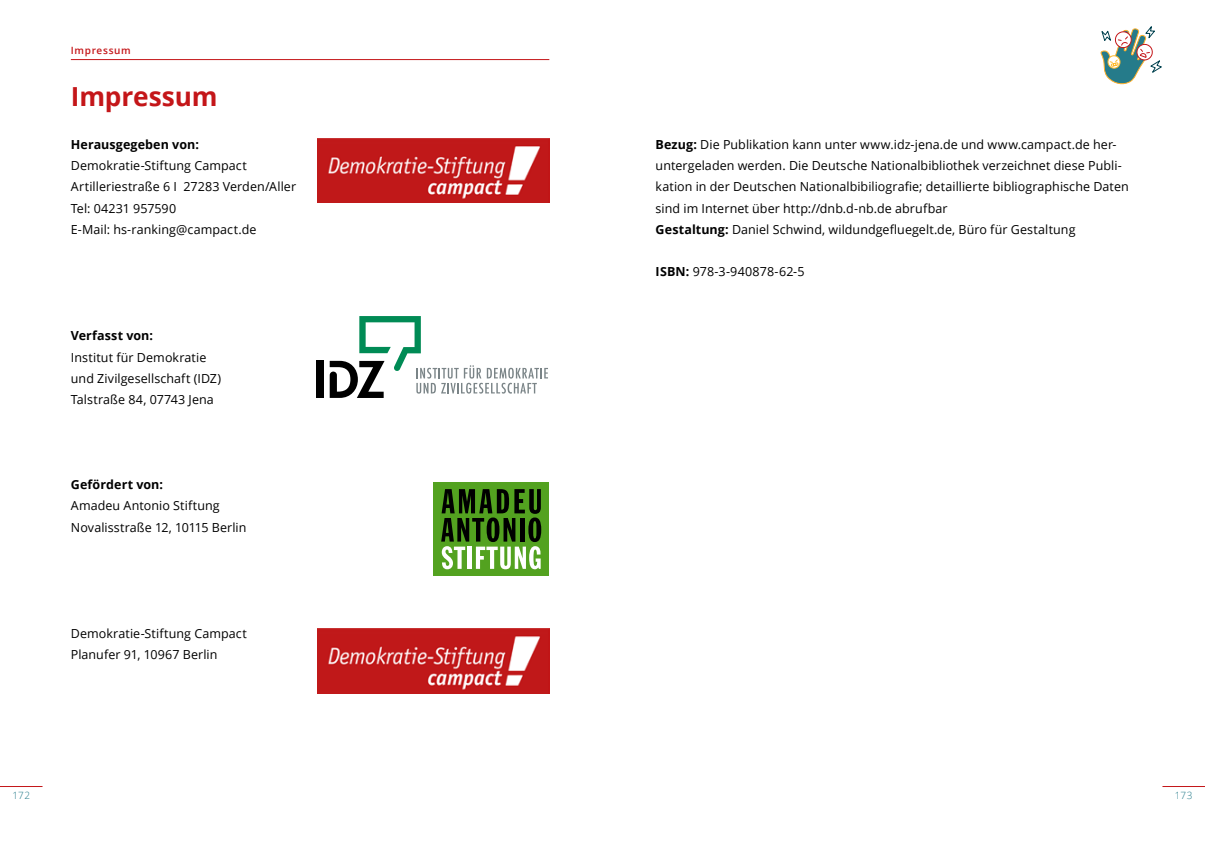
<style>
.page{position:relative;width:1205px;height:851px;background:#fff}
.page>*{position:absolute;margin:0;border:0;box-sizing:border-box;transform-origin:0 0}
.t1{font:700 26.25px "Open Sans";letter-spacing:-.005em;color:#c41619}
.t2{font:12.5px/21.2px "Open Sans";letter-spacing:.005em;color:#000}
.t3{font:700 12.5px "Open Sans";letter-spacing:.01em;color:#000}
.t4{font:600 10px "Open Sans";letter-spacing:.065em;color:#c41619}
.t5{font:300 10px "Open Sans";letter-spacing:.03em;color:#257b8a}
.s1{font-weight:700}
</style>
<div class="page">
<hr style="left:71px;top:59px;width:478px;height:1px;background:#c41619">
<svg style="left:1100px;top:26px;width:62px;height:59px"></svg>
<hr style="left:0;top:786px;width:43px;height:1px;background:#c41619">
<hr style="left:1162px;top:786px;width:43px;height:1px;background:#c41619">
<div style="left:433px;top:482px;width:116px;height:93px;background:#53a220"></div>
<svg style="left:441px;top:489px;width:100px;height:80px"></svg>
<div style="left:317px;top:361px;width:7px;height:37px;background:#000"></div>
<svg style="left:330px;top:316px;width:218px;height:82px"></svg>
<img style="left:318px;top:628px;width:231px;height:65px">
<img style="left:318px;top:138px;width:231px;height:64px">
<p class="t4" style="left:71px;top:44px;width:61px">Impressum</p>
<h1 class="t1" style="left:71px;top:78px;width:148px">Impressum</h1>
<p class="t3" style="left:71px;top:135px;width:130px">Herausgegeben von:</p>
<p class="t2" style="left:71px;top:155px;width:227px">Demokratie-Stiftung Campact<br>Artilleriestraße 6 I 27283 Verden/Aller<br>Tel: 04231 957590<br>E-Mail: hs-ranking@campact.de</p>
<p class="t3" style="left:71px;top:327px;width:84px">Verfasst von:</p>
<p class="t2" style="left:71px;top:346px;width:152px">Institut für Demokratie und Zivilgesellschaft (IDZ)<br>Talstraße 84, 07743 Jena</p>
<p class="t3" style="left:71px;top:475px;width:94px">Gefördert von:</p>
<p class="t2" style="left:71px;top:495px;width:177px">Amadeu Antonio Stiftung<br>Novalisstraße 12, 10115 Berlin</p>
<p class="t2" style="left:71px;top:622px;width:177px">Demokratie-Stiftung Campact<br>Planufer 91, 10967 Berlin</p>
<p class="t2" style="left:656px;top:133px;width:475px"><span class="s1">Bezug:</span> Die Publikation kann unter www.idz-jena.de und www.campact.de her&shy;untergeladen werden. Die Deutsche Nationalbibliothek verzeichnet diese Publi&shy;kation in der Deutschen Nationalbibiliografie; detaillierte bibliographische Daten sind im Internet über http://dnb.d-nb.de abrufbar<br><span class="s1">Gestaltung:</span> Daniel Schwind, wildundgefluegelt.de, Büro für Gestaltung</p>
<p class="t2" style="left:656px;top:261px;width:150px"><span class="s1">ISBN:</span> 978-3-940878-62-5</p>
<p class="t5" style="left:12px;top:788px;width:19px">172</p>
<p class="t5" style="left:1175px;top:788px;width:19px">173</p>
</div>
